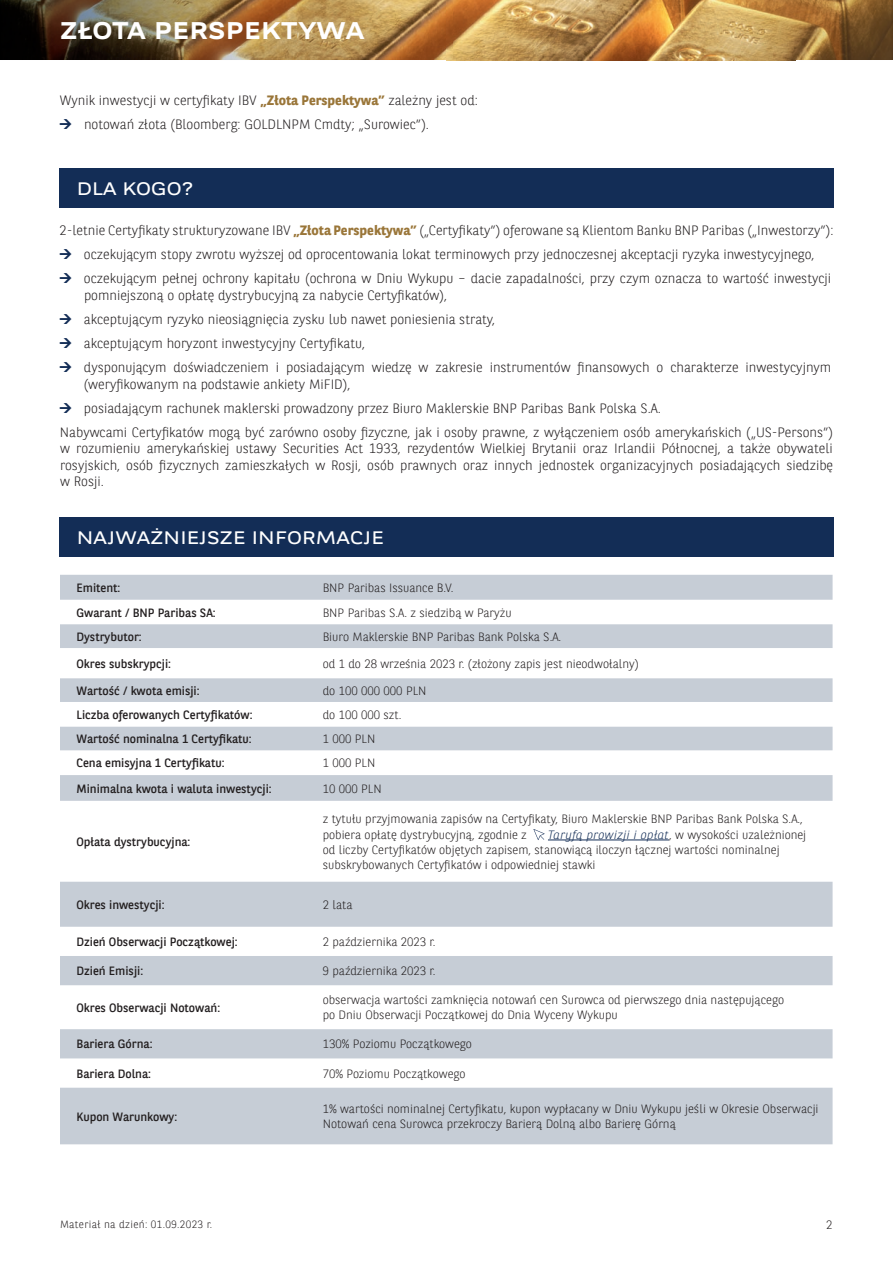
<style>
.page{position:relative;width:893px;height:1263px;background:#fff}
.page>*{position:absolute;margin:0;border:0;box-sizing:border-box;transform-origin:0 0}
.t1{font:700 24px "BNPP Expanded Sans";letter-spacing:.01em;color:#fff}
.t2{font:18px "BNPP Expanded Sans";letter-spacing:.01em;color:#fff}
.t3{font:300 13.5px/24px "BNPP Sans";color:#231f20}
.t4{font:300 12px/15px "BNPP Sans";color:#231f20}
.t5{font:12px "BNPP Sans";color:#231f20}
.t6{font:300 10.5px "BNPP Sans";letter-spacing:.03em;color:#231f20}
.s1{font-weight:700;color:#9a7639}
.s2{font-style:italic;color:#132d56}
</style>
<div class="page">
<img style="left:0;top:59px;width:795px;height:1px">
<img style="left:0;top:0;width:795px;height:59px">
<img style="left:795px;top:0;width:98px;height:60px">
<svg style="left:60px;top:575px;width:772px;height:569px"></svg>
<hr style="left:548px;top:840px;width:121px;height:1px;background:#132d56">
<svg style="left:533px;top:829px;width:12px;height:11px"></svg>
<div style="left:59px;top:518px;width:774px;height:39px;background:#132d56"></div>
<div style="left:59px;top:168px;width:774px;height:39px;background:#132d56"></div>
<h1 class="t1" style="left:60px;top:14px;width:306px">ZŁOTA PERSPEKTYWA</h1>
<p class="t3" style="left:84px;top:88px;width:395px;text-indent:-24px">Wynik inwestycji w certyfikaty IBV <span class="s1">„Złota Perspektywa”</span> zależny jest od: notowań złota (Bloomberg: GOLDLNPM Cmdty; „Surowiec”).</p>
<h2 class="t2" style="left:77px;top:176px;width:118px">DLA KOGO?</h2>
<p class="t3" style="left:84px;top:218px;width:751px;text-indent:-24px">2-letnie Certyfikaty strukturyzowane IBV <span class="s1">„Złota Perspektywa”</span> („Certyfikaty”) oferowane są Klientom Banku BNP Paribas („Inwestorzy”): oczekującym stopy zwrotu wyższej od oprocentowania lokat terminowych przy jednoczesnej akceptacji ryzyka inwestycyjnego, oczekującym pełnej ochrony kapitału (ochrona w Dniu Wykupu – dacie zapadalności, przy czym oznacza to wartość inwestycji</p>
<p class="t3" style="left:84px;top:283px;width:749px">pomniejszoną o opłatę dystrybucyjną za nabycie Certyfikatów),<br>akceptującym ryzyko nieosiągnięcia zysku lub nawet poniesienia straty,<br>akceptującym horyzont inwestycyjny Certyfikatu,<br>dysponującym doświadczeniem i posiadającym wiedzę w zakresie instrumentów finansowych o charakterze inwestycyjnym</p>
<p class="t3" style="left:84px;top:371px;width:268px">(weryfikowanym na podstawie ankiety MiFID),</p>
<p class="t3" style="left:84px;top:395px;width:578px">posiadającym rachunek maklerski prowadzony przez Biuro Maklerskie BNP Paribas Bank Polska S.A.</p>
<p class="t3" style="left:60px;top:419px;width:775px">Nabywcami Certyfikatów mogą być zarówno osoby fizyczne, jak i osoby prawne, z wyłączeniem osób amerykańskich („US-Persons”)</p>
<p class="t3" style="left:60px;top:439px;width:775px;line-height:16.5px;text-align:justify">w rozumieniu amerykańskiej ustawy Securities Act 1933, rezydentów Wielkiej Brytanii oraz Irlandii Północnej, a także obywateli rosyjskich, osób fizycznych zamieszkałych w Rosji, osób prawnych oraz innych jednostek organizacyjnych posiadających siedzibę w Rosji.</p>
<h2 class="t2" style="left:77px;top:525px;width:309px">NAJWAŻNIEJSZE INFORMACJE</h2>
<p class="t5" style="left:76px;top:579px;width:45px">Emitent:</p>
<p class="t4" style="left:323px;top:579px;width:132px">BNP Paribas Issuance B.V.</p>
<p class="t5" style="left:76px;top:604px;width:141px">Gwarant / BNP Paribas SA:</p>
<p class="t4" style="left:323px;top:604px;width:190px">BNP Paribas S.A. z siedzibą w Paryżu</p>
<p class="t5" style="left:76px;top:628px;width:67px">Dystrybutor:</p>
<p class="t4" style="left:323px;top:628px;width:240px">Biuro Maklerskie BNP Paribas Bank Polska S.A.</p>
<p class="t5" style="left:76px;top:655px;width:96px">Okres subskrypcji:</p>
<p class="t4" style="left:323px;top:655px;width:318px">od 1 do 28 września 2023 r. (złożony zapis jest nieodwołalny)</p>
<p class="t5" style="left:76px;top:682px;width:125px">Wartość / kwota emisji:</p>
<p class="t4" style="left:323px;top:682px;width:105px">do 100 000 000 PLN</p>
<p class="t5" style="left:76px;top:706px;width:178px">Liczba oferowanych Certyfikatów:</p>
<p class="t4" style="left:323px;top:707px;width:80px">do 100 000 szt.</p>
<p class="t5" style="left:76px;top:731px;width:177px">Wartość nominalna 1 Certyfikatu:</p>
<p class="t4" style="left:323px;top:731px;width:54px">1 000 PLN</p>
<p class="t5" style="left:76px;top:755px;width:150px">Cena emisyjna 1 Certyfikatu:</p>
<p class="t4" style="left:323px;top:755px;width:54px">1 000 PLN</p>
<p class="t5" style="left:76px;top:780px;width:197px">Minimalna kwota i waluta inwestycji:</p>
<p class="t4" style="left:323px;top:780px;width:60px">10 000 PLN</p>
<p class="t5" style="left:76px;top:833px;width:115px">Opłata dystrybucyjna:</p>
<p class="t4" style="left:323px;top:809px;width:482px;line-height:16.5px">z tytułu przyjmowania zapisów na Certyfikaty, Biuro Maklerskie BNP Paribas Bank Polska S.A., pobiera opłatę dystrybucyjną, zgodnie z</p>
<p class="t4" style="left:323px;top:827px;width:485px;text-indent:225px"><span class="s2">Taryfą prowizji i opłat</span>, w wysokości uzależnionej od liczby Certyfikatów objętych zapisem, stanowiącą iloczyn łącznej wartości nominalnej subskrybowanych Certyfikatów i odpowiedniej stawki</p>
<p class="t5" style="left:76px;top:896px;width:90px">Okres inwestycji:</p>
<p class="t4" style="left:323px;top:896px;width:31px">2 lata</p>
<p class="t5" style="left:76px;top:933px;width:163px">Dzień Obserwacji Początkowej:</p>
<p class="t4" style="left:323px;top:934px;width:114px">2 października 2023 r.</p>
<p class="t5" style="left:76px;top:963px;width:68px">Dzień Emisji:</p>
<p class="t4" style="left:323px;top:963px;width:114px">9 października 2023 r.</p>
<p class="t5" style="left:76px;top:999px;width:145px">Okres Obserwacji Notowań:</p>
<p class="t4" style="left:323px;top:992px;width:463px">obserwacja wartości zamknięcia notowań cen Surowca od pierwszego dnia następującego po Dniu Obserwacji Początkowej do Dnia Wyceny Wykupu</p>
<p class="t5" style="left:76px;top:1036px;width:78px">Bariera Górna:</p>
<p class="t4" style="left:323px;top:1036px;width:151px">130% Poziomu Początkowego</p>
<p class="t5" style="left:76px;top:1065px;width:76px">Bariera Dolna:</p>
<p class="t4" style="left:323px;top:1065px;width:144px">70% Poziomu Początkowego</p>
<p class="t5" style="left:76px;top:1108px;width:102px">Kupon Warunkowy:</p>
<p class="t4" style="left:323px;top:1101px;width:497px">1% wartości nominalnej Certyfikatu, kupon wypłacany w Dniu Wykupu jeśli w Okresie Obserwacji<br>Notowań cena Surowca przekroczy Barierą Dolną albo Barierę Górną</p>
<p class="t6" style="left:60px;top:1217px;width:154px">Materiał na dzień: 01.09.2023 r.</p>
<p class="t4" style="left:826px;top:1216px;width:8px">2</p>
</div>
